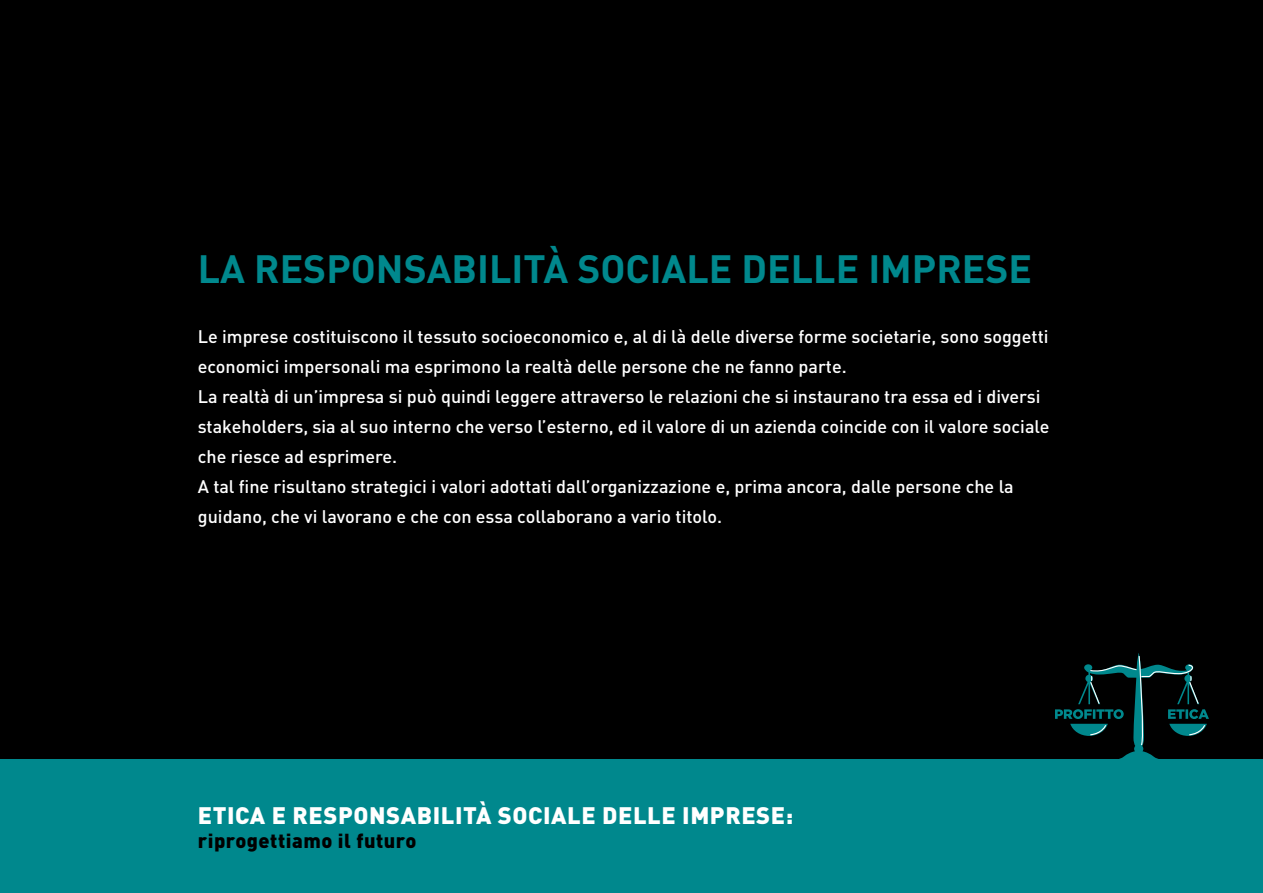
<style>
.page{position:relative;width:1263px;height:893px;background:#000}
.page>*{position:absolute;margin:0;border:0;box-sizing:border-box;transform-origin:0 0}
.t1{font:700 39px "DIN";color:#00888d}
.t2{font:900 23.55px "DIN";letter-spacing:.025em;color:#fff}
.t3{font:900 19.95px "DIN";letter-spacing:.025em;color:#000}
.t4{font:500 18px/30px "DIN";color:#fff}
</style>
<div class="page">
<div style="left:0;top:759px;width:1263px;height:134px;background:#00888d"></div>
<svg style="left:1055px;top:653px;width:154px;height:106px"></svg>
<h1 class="t1" style="left:198px;top:243px;width:836px">LA RESPONSABILITÀ SOCIALE DELLE IMPRESE</h1>
<p class="t4" style="left:198px;top:321px;width:853px">Le imprese costituiscono il tessuto socioeconomico e, al di là delle diverse forme societarie, sono soggetti economici impersonali ma esprimono la realtà delle persone che ne fanno parte.<br>La realtà di un’impresa si può quindi leggere attraverso le relazioni che si instaurano tra essa ed i diversi stakeholders, sia al suo interno che verso l’esterno, ed il valore di un azienda coincide con il valore sociale che riesce ad esprimere.<br>A tal fine risultano strategici i valori adottati dall’organizzazione e, prima ancora, dalle persone che la guidano, che vi lavorano e che con essa collaborano a vario titolo.</p>
<h2 class="t2" style="left:198px;top:800px;width:597px">ETICA E RESPONSABILITÀ SOCIALE DELLE IMPRESE:</h2>
<p class="t3" style="left:198px;top:827px;width:220px">RIPROGETTIAMO IL FUTURO</p>
</div>
